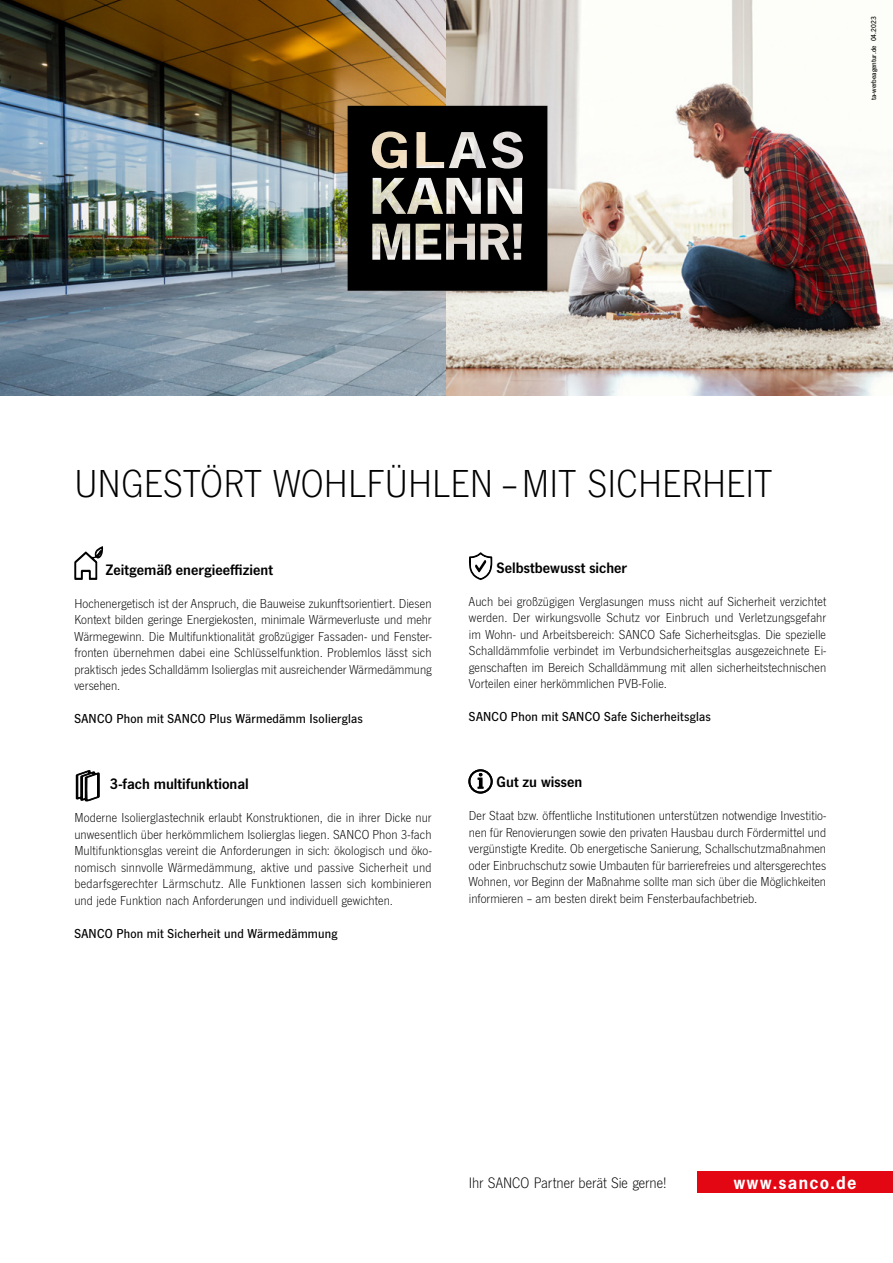
<style>
.page{position:relative;width:893px;height:1263px;background:#fff}
.page>*{position:absolute;margin:0;border:0;box-sizing:border-box;transform-origin:0 0}
.t1{font:300 40.5px "News Got";letter-spacing:.005em;color:#000}
.t2{font:700 16.5px "News Gothic Std";letter-spacing:.08em;color:#fff}
.t3{font:15.75px "News Got Dem";letter-spacing:.005em;color:#000}
.t4{font:300 15.75px "News Got";letter-spacing:-.005em;color:#000}
.t5{font:300 13.5px/16.5px "News Got";color:#000;text-align:justify}
.t6{font:500 13.5px "News Got";letter-spacing:.015em;color:#000}
.t7{font:500 7.5px "News Got";color:#000}
</style>
<div class="page">
<img style="left:0;top:0;width:893px;height:395px">
<svg style="left:74px;top:546px;width:29px;height:34px"></svg>
<svg style="left:469px;top:552px;width:23px;height:28px"></svg>
<div style="left:697px;top:1172px;width:196px;height:21px;background:#e30613"></div>
<svg style="left:348px;top:106px;width:199px;height:185px"></svg>
<svg style="left:76px;top:770px;width:24px;height:32px"></svg>
<svg style="left:468px;top:769px;width:25px;height:24px"></svg>
<p class="t7" style="left:870px;top:100px;width:85px;rotate:-90deg">ta-werbeagentur.de 04.2023</p>
<h1 class="t1" style="left:74px;top:461px;width:699px">UNGESTÖRT WOHLFÜHLEN – MIT SICHERHEIT</h1>
<p class="t3" style="left:106px;top:560px;width:169px">Zeitgemäß energieeffizient</p>
<p class="t5" style="left:74px;top:595px;width:359px">Hochenergetisch ist der Anspruch, die Bauweise zukunftsorientiert. Diesen Kontext bilden geringe Energiekosten, minimale Wärmeverluste und mehr Wärmegewinn. Die Multifunktionalität großzügiger Fassaden- und Fenster&shy;fronten übernehmen dabei eine Schlüsselfunktion. Problemlos lässt sich praktisch jedes Schalldämm Isolierglas mit ausreichender Wärmedämmung versehen.</p>
<p class="t6" style="left:74px;top:711px;width:290px">SANCO Phon mit SANCO Plus Wärmedämm Isolierglas</p>
<p class="t3" style="left:110px;top:775px;width:140px">3-fach multifunktional</p>
<p class="t5" style="left:74px;top:809px;width:359px">Moderne Isolierglastechnik erlaubt Konstruktionen, die in ihrer Dicke nur unwesentlich über herkömmlichem Isolierglas liegen. SANCO Phon 3-fach Multifunktionsglas vereint die Anforderungen in sich: ökologisch und öko&shy;nomisch sinnvolle Wärmedämmung, aktive und passive Sicherheit und bedarfsgerechter Lärmschutz. Alle Funktionen lassen sich kombinieren und jede Funktion nach Anforderungen und individuell gewichten.</p>
<p class="t6" style="left:74px;top:925px;width:265px">SANCO Phon mit Sicherheit und Wärmedämmung</p>
<p class="t3" style="left:497px;top:558px;width:132px">Selbstbewusst sicher</p>
<p class="t5" style="left:469px;top:593px;width:359px">Auch bei großzügigen Verglasungen muss nicht auf Sicherheit verzichtet werden. Der wirkungsvolle Schutz vor Einbruch und Verletzungsgefahr im Wohn- und Arbeitsbereich: SANCO Safe Sicherheitsglas. Die spezielle Schalldämmfolie verbindet im Verbundsicherheitsglas ausgezeichnete Ei&shy;genschaften im Bereich Schalldämmung mit allen sicherheitstechnischen Vorteilen einer herkömmlichen PVB-Folie.</p>
<p class="t6" style="left:469px;top:709px;width:243px">SANCO Phon mit SANCO Safe Sicherheitsglas</p>
<p class="t3" style="left:497px;top:773px;width:87px">Gut zu wissen</p>
<p class="t5" style="left:469px;top:808px;width:359px">Der Staat bzw. öffentliche Institutionen unterstützen notwendige Investitio&shy;nen für Renovierungen sowie den privaten Hausbau durch Fördermittel und vergünstigte Kredite. Ob energetische Sanierung, Schallschutzmaßnahmen oder Einbruchschutz sowie Umbauten für barrierefreies und altersgerechtes Wohnen, vor Beginn der Maßnahme sollte man sich über die Möglichkeiten informieren – am besten direkt beim Fensterbaufachbetrieb.</p>
<p class="t4" style="left:469px;top:1174px;width:199px">Ihr SANCO Partner berät Sie gerne!</p>
<p class="t2" style="left:734px;top:1171px;width:124px">www.sanco.de</p>
</div>
